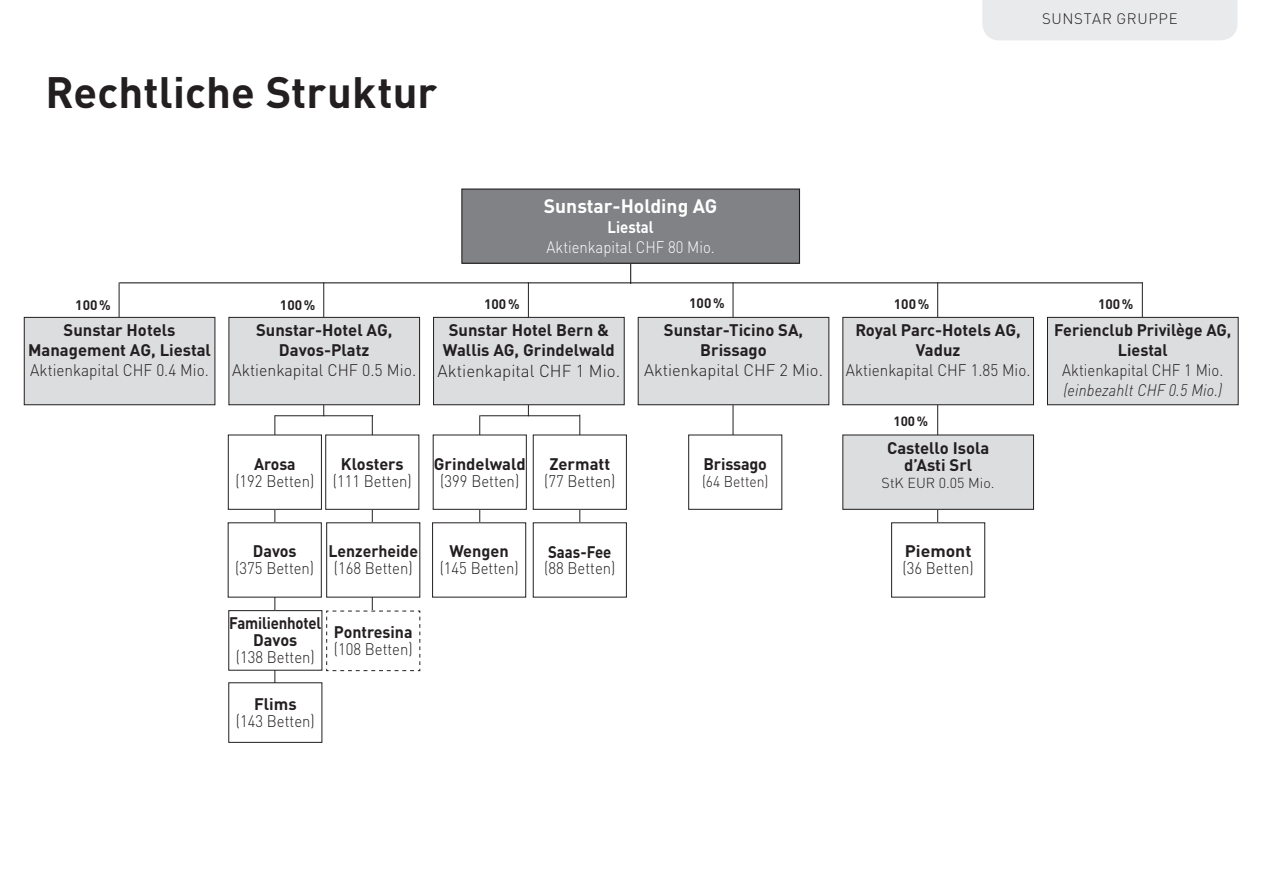
<style>
.page{position:relative;width:1263px;height:893px;background:#fff}
.page>*{position:absolute;margin:0;border:0;box-sizing:border-box;transform-origin:0 0}
.t1{font:700 43.35px "DIN Pro";letter-spacing:.005em;color:#231f20}
.t2{font:700 19.35px "DIN Pro";color:#fff}
.t3{font:300 17.1px "DIN Pro";color:#231f20}
.t4{font:700 16.65px/20px "DIN Pro";color:#231f20;text-align:center}
.t5{font:300 16.65px "DIN Pro";color:#231f20;scale:.9 1}
.t6{font:700 16.65px/17.1px "DIN Pro";color:#231f20;text-align:center;scale:.9 1}
.t7{font:300 16.65px "DIN Pro";color:#231f20;scale:.92 1}
.t8{font:300 16.65px "DIN Pro";color:#231f20;scale:.93 1}
.t9{font:300 16.65px "DIN Pro";color:#231f20;scale:.96 1}
.t10{font:italic 300 16.65px "DIN Pro";letter-spacing:.01em;color:#231f20;scale:.9 1}
.t11{font:300 16.65px "DIN Pro";color:#231f20}
.t12{font:700 16.65px "DIN Pro";color:#231f20;scale:.95 1}
.t13{font:700 16.65px "DIN Pro";color:#231f20;scale:.96 1}
.t14{font:700 16.65px "DIN Pro";color:#231f20;scale:1.06 1}
.t15{font:300 16.5px "DIN Pro";color:#fff;scale:.9 1}
.t16{font:700 16.5px "DIN Pro";color:#fff;scale:.9 1}
.t17{font:300 15.45px "DIN Pro";color:#231f20;scale:.9 1}
.t18{font:300 15px "DIN Pro";letter-spacing:.045em;color:#231f20}
.t19{font:300 14.25px "DIN Pro";color:#231f20}
.t20{font:700 13.65px "DIN Pro";color:#231f20}
.t21{font:700 13.35px "DIN Pro";color:#231f20}
</style>
<div class="page">
<div style="left:982px;top:0;width:255px;height:40px;background:#e9eaeb"></div>
<hr style="left:579px;top:415px;width:1px;height:141px;background:#231f20">
<hr style="left:528px;top:282px;width:1px;height:134px;background:#231f20">
<hr style="left:479px;top:415px;width:1px;height:133px;background:#231f20">
<hr style="left:1142px;top:282px;width:1px;height:118px;background:#231f20">
<hr style="left:274px;top:415px;width:1px;height:277px;background:#231f20">
<hr style="left:372px;top:415px;width:1px;height:228px;background:#231f20">
<hr style="left:937px;top:282px;width:1px;height:243px;background:#231f20">
<hr style="left:323px;top:282px;width:1px;height:134px;background:#231f20">
<hr style="left:120px;top:282px;width:1023px;height:1px;background:#231f20">
<hr style="left:119px;top:282px;width:1px;height:94px;background:#231f20">
<div style="left:24px;top:317px;width:191px;height:88px;background:#dcdddf"></div>
<div style="left:24px;top:317px;width:191px;height:88px;border:1px solid #231f20"></div>
<div style="left:1047px;top:317px;width:191px;height:88px;background:#dcdddf"></div>
<div style="left:1047px;top:317px;width:192px;height:88px;border:1px solid #231f20"></div>
<div style="left:434px;top:317px;width:190px;height:88px;background:#dcdddf"></div>
<div style="left:433px;top:317px;width:192px;height:88px;border:1px solid #231f20"></div>
<div style="left:229px;top:611px;width:93px;height:59px;background:#fff"></div>
<div style="left:228px;top:610px;width:94px;height:61px;border:1px solid #231f20"></div>
<div style="left:229px;top:683px;width:93px;height:59px;background:#fff"></div>
<div style="left:228px;top:682px;width:94px;height:61px;border:1px solid #231f20"></div>
<div style="left:462px;top:189px;width:337px;height:74px;background:#808285"></div>
<div style="left:461px;top:189px;width:339px;height:75px;border:1px solid #231f20"></div>
<div style="left:843px;top:317px;width:190px;height:88px;background:#dcdddf"></div>
<div style="left:842px;top:317px;width:192px;height:88px;border:1px solid #231f20"></div>
<div style="left:326px;top:435px;width:93px;height:74px;background:#fff"></div>
<div style="left:325px;top:434px;width:94px;height:76px;border:1px solid #231f20"></div>
<div style="left:843px;top:435px;width:190px;height:74px;background:#dcdddf"></div>
<div style="left:842px;top:434px;width:192px;height:76px;border:1px solid #231f20"></div>
<div style="left:229px;top:317px;width:191px;height:88px;background:#dcdddf"></div>
<div style="left:228px;top:317px;width:192px;height:88px;border:1px solid #231f20"></div>
<svg style="left:326px;top:610px;width:95px;height:62px"></svg>
<div style="left:228px;top:434px;width:94px;height:76px;border:1px solid #231f20"></div>
<div style="left:533px;top:434px;width:94px;height:76px;border:1px solid #231f20"></div>
<div style="left:433px;top:434px;width:94px;height:76px;border:1px solid #231f20"></div>
<div style="left:533px;top:522px;width:94px;height:76px;border:1px solid #231f20"></div>
<div style="left:433px;top:523px;width:93px;height:74px;background:#fff"></div>
<div style="left:432px;top:522px;width:94px;height:76px;border:1px solid #231f20"></div>
<hr style="left:275px;top:415px;width:98px;height:1px;background:#231f20">
<svg style="left:630px;top:264px;width:1px;height:20px"></svg>
<hr style="left:732px;top:282px;width:1px;height:165px;background:#231f20">
<div style="left:689px;top:435px;width:93px;height:74px;background:#fff"></div>
<div style="left:688px;top:434px;width:94px;height:76px;border:1px solid #231f20"></div>
<div style="left:638px;top:317px;width:191px;height:88px;background:#dcdddf"></div>
<div style="left:638px;top:317px;width:191px;height:88px;border:1px solid #231f20"></div>
<hr style="left:480px;top:415px;width:100px;height:1px;background:#231f20">
<div style="left:891px;top:522px;width:94px;height:76px;border:1px solid #231f20"></div>
<h1 class="t1" style="left:45px;top:56px;width:393px">Rechtliche Struktur</h1>
<p class="t2" style="left:544px;top:190px;width:175px">Sunstar-Holding AG</p>
<p class="t16" style="left:608px;top:214px;width:53px">Liestal</p>
<p class="t15" style="left:546px;top:234px;width:188px">Aktienkapital CHF 80 Mio.</p>
<p class="t18" style="left:1042px;top:7px;width:137px">SUNSTAR GRUPPE</p>
<p class="t20" style="left:689px;top:292px;width:37px">100%</p>
<p class="t20" style="left:75px;top:293px;width:37px">100%</p>
<p class="t20" style="left:1098px;top:292px;width:37px">100%</p>
<p class="t4" style="left:28px;top:318px;width:184px">Sunstar Hotels<br>Management AG, Liestal</p>
<p class="t8" style="left:30px;top:357px;width:193px">Aktienkapital CHF 0.4 Mio.</p>
<p class="t20" style="left:280px;top:293px;width:37px">100%</p>
<p class="t20" style="left:484px;top:292px;width:37px">100%</p>
<p class="t20" style="left:894px;top:292px;width:37px">100%</p>
<p class="t4" style="left:1054px;top:318px;width:179px">Ferienclub Privilège AG,<br>Liestal</p>
<p class="t5" style="left:1062px;top:357px;width:181px">Aktienkapital CHF 1 Mio.</p>
<p class="t10" style="left:1063px;top:377px;width:178px">(einbezahlt CHF 0.5 Mio.)</p>
<p class="t4" style="left:256px;top:318px;width:138px">Sunstar-Hotel AG,<br>Davos-Platz</p>
<p class="t9" style="left:232px;top:357px;width:193px">Aktienkapital CHF 0.5 Mio.</p>
<p class="t4" style="left:443px;top:318px;width:174px;line-height:20.5px">Sunstar Hotel Bern &amp;<br>Wallis AG, Grindelwald</p>
<p class="t3" style="left:438px;top:358px;width:184px">Aktienkapital CHF 1 Mio.</p>
<p class="t4" style="left:664px;top:318px;width:141px">Sunstar-Ticino SA,<br>Brissago</p>
<p class="t11" style="left:644px;top:357px;width:181px">Aktienkapital CHF 2 Mio.</p>
<p class="t4" style="left:855px;top:318px;width:167px">Royal Parc-Hotels AG,<br>Vaduz</p>
<p class="t7" style="left:846px;top:357px;width:202px">Aktienkapital CHF 1.85 Mio.</p>
<p class="t12" style="left:254px;top:450px;width:45px">Arosa</p>
<p class="t5" style="left:235px;top:468px;width:89px">(192 Betten)</p>
<p class="t4" style="left:341px;top:451px;width:64px">Klosters</p>
<p class="t5" style="left:333px;top:468px;width:89px">(111 Betten)</p>
<p class="t4" style="left:434px;top:451px;width:93px">Grindelwald</p>
<p class="t5" style="left:440px;top:468px;width:89px">(399 Betten)</p>
<p class="t4" style="left:549px;top:451px;width:62px">Zermatt</p>
<p class="t5" style="left:544px;top:468px;width:81px">(77 Betten)</p>
<p class="t4" style="left:253px;top:539px;width:45px">Davos</p>
<p class="t5" style="left:235px;top:556px;width:89px">(375 Betten)</p>
<p class="t12" style="left:328px;top:537px;width:96px">Lenzerheide</p>
<p class="t5" style="left:334px;top:556px;width:89px">(168 Betten)</p>
<p class="t6" style="left:229px;top:613px;width:104px">Familienhotel<br>Davos</p>
<p class="t5" style="left:236px;top:645px;width:89px">(138 Betten)</p>
<p class="t4" style="left:254px;top:692px;width:44px">Flims</p>
<p class="t5" style="left:236px;top:708px;width:89px">(143 Betten)</p>
<p class="t13" style="left:334px;top:618px;width:84px">Pontresina</p>
<p class="t5" style="left:334px;top:636px;width:89px">(108 Betten)</p>
<p class="t4" style="left:449px;top:539px;width:61px">Wengen</p>
<p class="t5" style="left:440px;top:556px;width:89px">(145 Betten)</p>
<p class="t6" style="left:548px;top:541px;width:72px">Saas-Fee</p>
<p class="t5" style="left:544px;top:555px;width:81px">(88 Betten)</p>
<p class="t4" style="left:703px;top:451px;width:65px">Brissago</p>
<p class="t17" style="left:702px;top:469px;width:75px">(64 Betten)</p>
<p class="t21" style="left:893px;top:410px;width:36px">100%</p>
<p class="t4" style="left:887px;top:437px;width:104px;line-height:17.1px">Castello Isola d’Asti Srl</p>
<p class="t19" style="left:882px;top:472px;width:115px">StK EUR 0.05 Mio.</p>
<p class="t14" style="left:905px;top:537px;width:64px">Piemont</p>
<p class="t5" style="left:902px;top:556px;width:81px">(36 Betten)</p>
</div>
